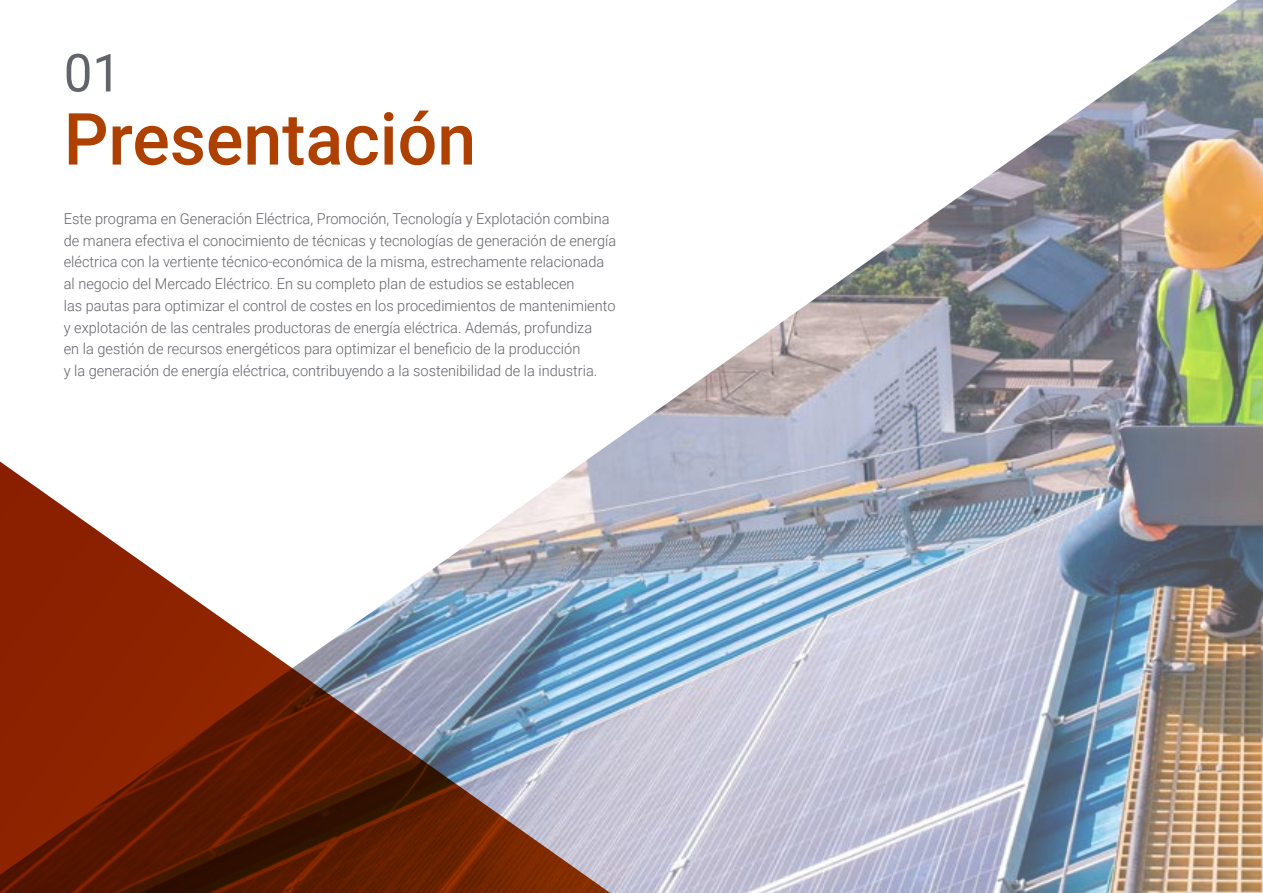
<style>
.page{position:relative;width:1263px;height:893px;background:#fff}
.page>*{position:absolute;margin:0;border:0;box-sizing:border-box;transform-origin:0 0}
.t1{font:500 72px "Roboto";color:#ae4000}
.t2{font:52.5px "Roboto";color:#61646a}
.t3{font:300 15px/21.8px "Roboto";color:#61646a}
</style>
<div class="page">
<img style="left:607px;top:0;width:656px;height:893px">
<svg style="left:0;top:446px;width:640px;height:447px"></svg>
<h2 class="t2" style="left:64px;top:36px;width:59px">01</h2>
<h1 class="t1" style="left:64px;top:89px;width:414px">Presentación</h1>
<p class="t3" style="left:64px;top:207px;width:554px">Este programa en Generación Eléctrica, Promoción, Tecnología y Explotación combina de manera efectiva el conocimiento de técnicas y tecnologías de generación de energía eléctrica con la vertiente técnico-económica de la misma, estrechamente relacionada al negocio del Mercado Eléctrico. En su completo plan de estudios se establecen<br>las pautas para optimizar el control de costes en los procedimientos de mantenimiento y explotación de las centrales productoras de energía eléctrica. Además, profundiza<br>en la gestión de recursos energéticos para optimizar el beneficio de la producción<br>y la generación de energía eléctrica, contribuyendo a la sostenibilidad de la industria.</p>
</div>
